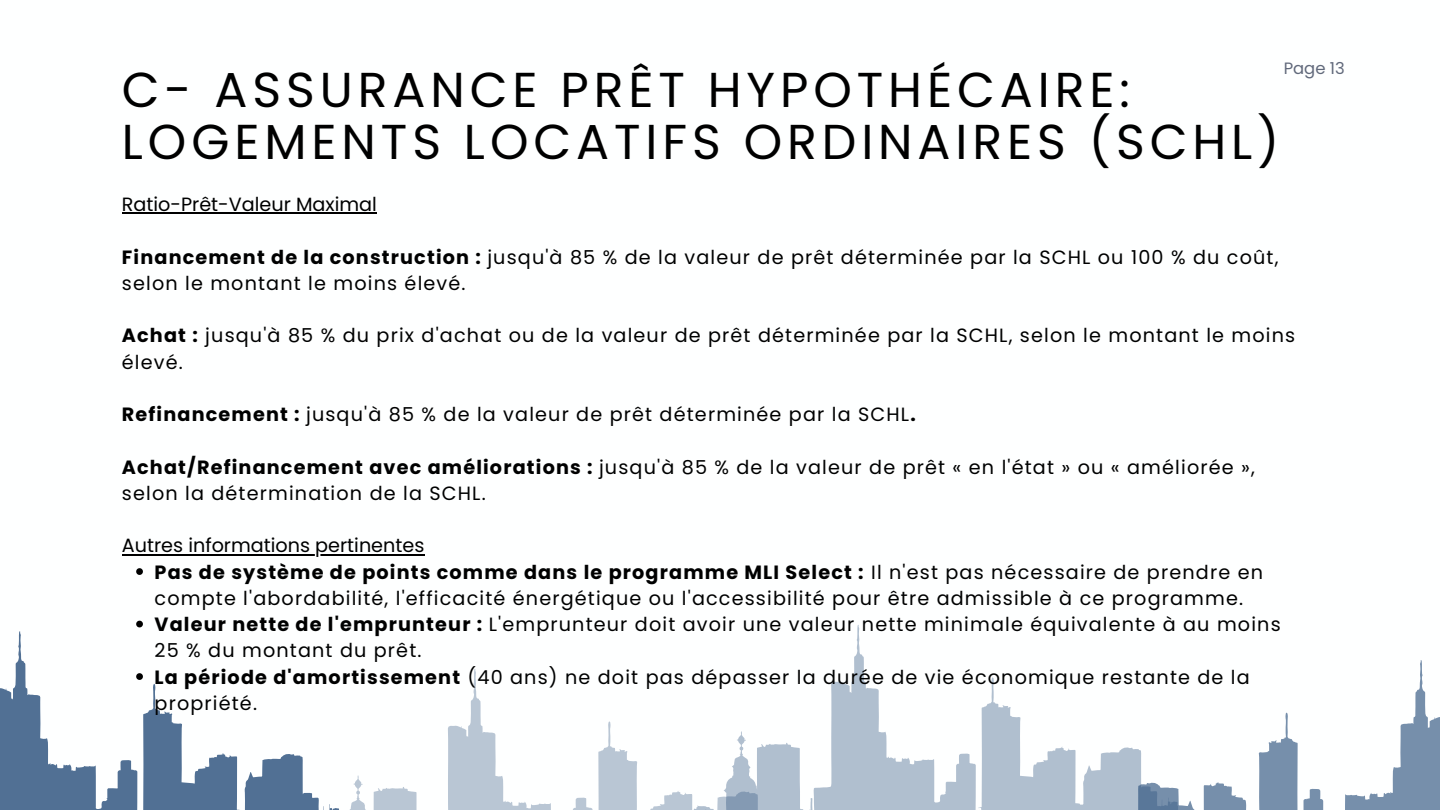
<style>
.page{position:relative;width:1440px;height:810px;background:#fff}
.page>*{position:absolute;margin:0;border:0;box-sizing:border-box;transform-origin:0 0}
.t1{font:49px/51.8px "Poppins";letter-spacing:.1em;color:#000}
.t2{font:19.2px/26.2px "Poppins";letter-spacing:.06em;color:#000}
.t3{font:19.2px "Poppins";color:#000}
.t4{font:16.4px "Poppins";color:#61697b}
.s1{font-weight:700}
</style>
<div class="page">
<svg style="left:349px;top:669px;width:335px;height:141px"></svg>
<svg style="left:616px;top:750px;width:10px;height:2px"></svg>
<svg style="left:684px;top:625px;width:417px;height:185px"></svg>
<svg style="left:1000px;top:706px;width:9px;height:2px"></svg>
<svg style="left:0;top:631px;width:339px;height:179px"></svg>
<svg style="left:161px;top:712px;width:10px;height:3px"></svg>
<svg style="left:1101px;top:660px;width:339px;height:150px"></svg>
<svg style="left:1271px;top:741px;width:10px;height:2px"></svg>
<hr style="left:122px;top:213px;width:255px;height:1px;background:#000">
<hr style="left:122px;top:554px;width:302px;height:1px;background:#000">
<svg style="left:136px;top:568px;width:7px;height:7px"></svg>
<svg style="left:136px;top:621px;width:7px;height:6px"></svg>
<svg style="left:136px;top:673px;width:7px;height:7px"></svg>
<p class="t1" style="left:122px;top:64px;width:1159px">C- ASSURANCE PRÊT HYPOTHÉCAIRE:<br>LOGEMENTS LOCATIFS ORDINAIRES (SCHL)</p>
<p class="t4" style="left:1284px;top:57px;width:63px">Page 13</p>
<p class="t3" style="left:122px;top:191px;width:256px">Ratio-Prêt-Valeur Maximal</p>
<h1 class="t2" style="left:122px;top:244px;width:1158px"><span class="s1">Financement de la construction :</span> jusqu'à 85 % de la valeur de prêt déterminée par la SCHL ou 100 % du coût, selon le montant le moins élevé.</h1>
<h2 class="t2" style="left:122px;top:323px;width:1175px"><span class="s1">Achat :</span> jusqu'à 85 % du prix d'achat ou de la valeur de prêt déterminée par la SCHL, selon le montant le moins élevé.</h2>
<h2 class="t2" style="left:122px;top:401px;width:795px"><span class="s1">Refinancement :</span> jusqu'à 85 % de la valeur de prêt déterminée par la SCHL<span class="s1">.</span></h2>
<h2 class="t2" style="left:122px;top:454px;width:1135px"><span class="s1">Achat/Refinancement avec améliorations :</span> jusqu'à 85 % de la valeur de prêt « en l'état » ou « améliorée », selon la détermination de la SCHL.</h2>
<h2 class="t3" style="left:122px;top:532px;width:304px">Autres informations pertinentes</h2>
<h2 class="t2" style="left:155px;top:559px;width:1110px"><span class="s1">Pas de système de points comme dans le programme MLI Select :</span> Il n'est pas nécessaire de prendre en compte l'abordabilité, l'efficacité énergétique ou l'accessibilité pour être admissible à ce programme.</h2>
<h2 class="t2" style="left:155px;top:611px;width:1128px"><span class="s1">Valeur nette de l'emprunteur :</span> L'emprunteur doit avoir une valeur nette minimale équivalente à au moins<br>25 % du montant du prêt.</h2>
<p class="t2" style="left:155px;top:664px;width:1097px"><span class="s1">La période d'amortissement</span> (40 ans) ne doit pas dépasser la durée de vie économique restante de la propriété.</p>
</div>
